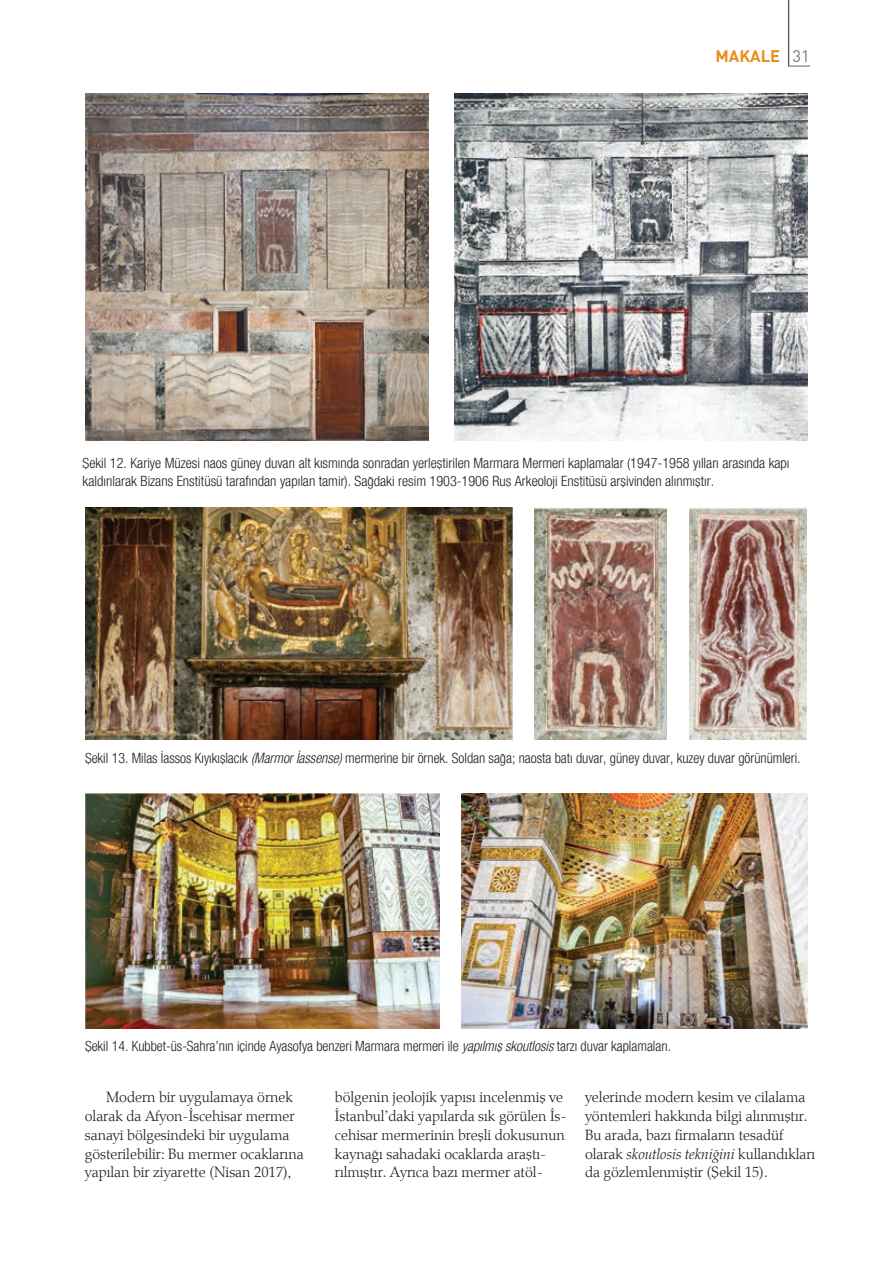
<style>
.page{position:relative;width:893px;height:1263px;background:#fff}
.page>*{position:absolute;margin:0;border:0;box-sizing:border-box;transform-origin:0 0}
.t1{font:16.5px "dinbold T";color:#eb8c1b}
.metin{font:15px/18.8px "Palatino Light T";letter-spacing:-.005em;color:#231f20}
.resimalti{font:14.25px/18.3px "Helvetica LCT";color:#231f20}
.s1{font-family:"DINPLAINT";color:#76787b}
.s2{font-family:"Helvetica LCIT Italic"}
.s3{font-family:"Palatino Light Italic T"}
</style>
<div class="page">
<hr style="left:788px;top:0;width:1px;height:67px;background:#231f20">
<hr style="left:788px;top:65px;width:22px;height:2px;background:#939598">
<img style="left:85px;top:94px;width:344px;height:346px">
<img style="left:85px;top:507px;width:428px;height:232px">
<img style="left:85px;top:793px;width:354px;height:235px">
<img style="left:461px;top:793px;width:347px;height:235px">
<img style="left:535px;top:507px;width:131px;height:232px">
<img style="left:689px;top:507px;width:118px;height:232px">
<img style="left:454px;top:94px;width:354px;height:346px">
<p class="t1" style="left:715px;top:45px;width:96px">MAKALE <span class="s1">31</span></p>
<p class="resimalti" style="left:83px;top:454px;width:708px">Şekil 12. Kariye Müzesi naos güney duvarı alt kısmında sonradan yerleştirilen Marmara Mermeri kaplamalar (1947-1958 yılları arasında kapı kaldırılarak Bizans Enstitüsü tarafından yapılan tamir). Sağdaki resim 1903-1906 Rus Arkeoloji Enstitüsü arşivinden alınmıştır.</p>
<p class="resimalti" style="left:85px;top:748px;width:717px">Şekil 13. Milas İassos Kıyıkışlacık <span class="s2">(Marmor İassense)</span> mermerine bir örnek. Soldan sağa; naosta batı duvar, güney duvar, kuzey duvar görünümleri.</p>
<p class="resimalti" style="left:85px;top:1037px;width:588px">Şekil 14. Kubbet-üs-Sahra’nın içinde Ayasofya benzeri Marmara mermeri ile <span class="s2">yapılmış skoutlosis</span> tarzı duvar kaplamaları.</p>
<p class="metin" style="left:85px;top:1088px;width:220px;text-indent:21px">Modern bir uygulamaya örnek olarak da Afyon-İscehisar mermer sanayi bölgesindeki bir uygulama gösterilebilir: Bu mermer ocaklarına yapılan bir ziyarette (Nisan 2017),</p>
<p class="metin" style="left:335px;top:1088px;width:233px">bölgenin jeolojik yapısı incelenmiş ve İstanbul’daki yapılarda sık görülen İs&shy;cehisar mermerinin breşli dokusunun kaynağı sahadaki ocaklarda araştı&shy;rılmıştır. Ayrıca bazı mermer atöl-</p>
<p class="metin" style="left:585px;top:1088px;width:232px">yelerinde modern kesim ve cilalama yöntemleri hakkında bilgi alınmıştır.<br>Bu arada, bazı firmaların tesadüf olarak <span class="s3">skoutlosis tekniğini</span> kullandıkları da gözlemlenmiştir (Şekil 15).</p>
</div>
